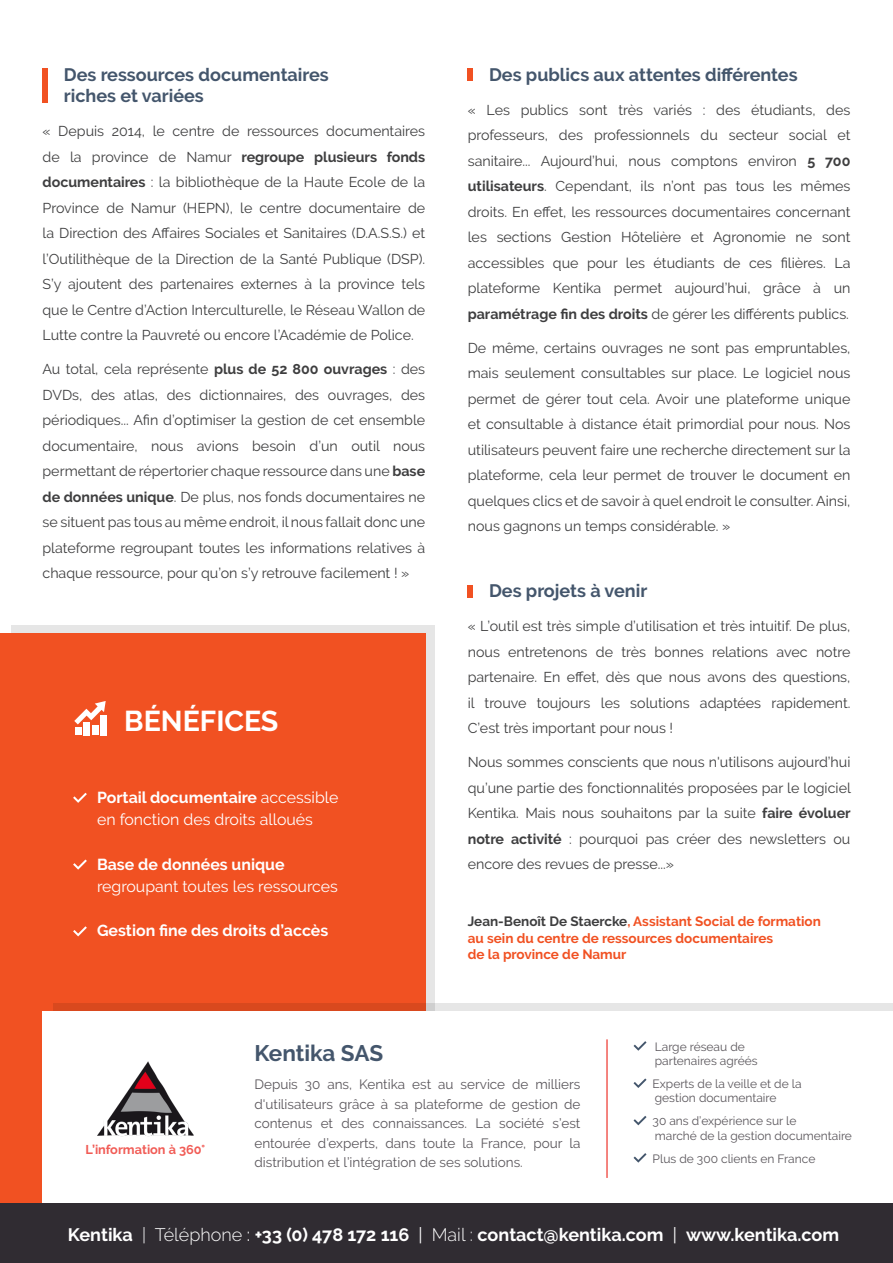
<style>
.page{position:relative;width:893px;height:1263px;background:#fff}
.page>*{position:absolute;margin:0;border:0;box-sizing:border-box;transform-origin:0 0}
.t1{font:700 28.65px "Raleway";color:#fff}
.Style_de_paragraphe{font:700 22.5px "Raleway";letter-spacing:-.005em;color:#44566c}
.Style_de_paragraphe-2{font:700 18px/21.6px "Raleway";color:#44566c}
.t2{font:700 18px "Raleway";color:#fff}
.t3{font:15.9px/22.2px "Raleway";color:#fff}
.t4{font:700 15.9px "Raleway";color:#fff}
.Style_de_paragraphe-3{font:14.25px/25.5px "Raleway";color:#3e3e3f;text-align:justify}
.t5{font:13.5px/19.5px "Raleway";color:#5a565b;text-align:justify}
.Style_de_paragraphe-4{font:700 13.5px/16.5px "Raleway";color:#f15122}
.t6{font:700 12.75px "Raleway";color:#f15c56}
.t7{font:12px/14.4px "Raleway";color:#5a565b}
.s1{font-weight:700}
.s2{color:#3e3e3f}
.s3{font-weight:300}
.s4{font-weight:400}
</style>
<div class="page">
<svg style="left:12px;top:625px;width:423px;height:378px;background:#e7d6d1"></svg>
<div style="left:0;top:634px;width:425px;height:585px;background:#f15122"></div>
<svg style="left:53px;top:1003px;width:840px;height:8px;background:#dfa08c"></svg>
<div style="left:43px;top:1011px;width:850px;height:192px;background:#fff"></div>
<svg style="left:634px;top:1041px;width:12px;height:10px"></svg>
<svg style="left:634px;top:1078px;width:12px;height:10px"></svg>
<svg style="left:634px;top:1116px;width:12px;height:9px"></svg>
<svg style="left:634px;top:1153px;width:12px;height:9px"></svg>
<hr style="left:606px;top:1039px;width:2px;height:139px;background:#f15c56">
<div style="left:0;top:1203px;width:893px;height:60px;background:#302c32"></div>
<svg style="left:73px;top:793px;width:14px;height:10px"></svg>
<svg style="left:73px;top:859px;width:14px;height:11px"></svg>
<svg style="left:73px;top:926px;width:14px;height:10px"></svg>
<div style="left:75px;top:727px;width:6px;height:8px;background:#fff"></div>
<div style="left:84px;top:722px;width:6px;height:13px;background:#fff"></div>
<div style="left:92px;top:725px;width:6px;height:10px;background:#fff"></div>
<div style="left:101px;top:715px;width:6px;height:20px;background:#fff"></div>
<svg style="left:74px;top:701px;width:32px;height:23px"></svg>
<img style="left:97px;top:1061px;width:97px;height:76px">
<div style="left:43px;top:68px;width:5px;height:34px;background:#f15122"></div>
<div style="left:468px;top:585px;width:5px;height:12px;background:#f15122"></div>
<div style="left:468px;top:68px;width:5px;height:12px;background:#f15122"></div>
<p class="Style_de_paragraphe-2" style="left:64px;top:64px;width:266px">Des ressources documentaires riches et variées</p>
<p class="Style_de_paragraphe-3" style="left:43px;top:118px;width:384px">« Depuis 2014, le centre de ressources documentaires de la province de Namur <span class="s1">regroupe plusieurs fonds documentaires</span> : la bibliothèque de la Haute Ecole de la Province de Namur (HEPN), le centre documentaire de la Direction des Affaires Sociales et Sanitaires (D.A.S.S.) et l’Outilithèque de la Direction de la Santé Publique (DSP).<br>S’y ajoutent des partenaires externes à la province tels que le Centre d’Action Interculturelle, le Réseau Wallon de Lutte contre la Pauvreté ou encore l’Académie de Police.</p>
<p class="Style_de_paragraphe-3" style="left:43px;top:356px;width:384px">Au total, cela représente <span class="s1">plus de 52 800 ouvrages</span> : des DVDs, des atlas, des dictionnaires, des ouvrages, des périodiques... Afin d’optimiser la gestion de cet ensemble documentaire, nous avions besoin d’un outil nous permettant de répertorier chaque ressource dans une <span class="s1">base de données unique</span>. De plus, nos fonds documentaires ne se situent pas tous au même endroit, il nous fallait donc une plateforme regroupant toutes les informations relatives à chaque ressource, pour qu’on s’y retrouve facilement ! »</p>
<p class="t1" style="left:124px;top:705px;width:156px">BÉNÉFICES</p>
<p class="t3" style="left:97px;top:786px;width:243px"><span class="s1">Portail documentaire</span> accessible en fonction des droits alloués</p>
<p class="t4" style="left:97px;top:855px;width:189px">Base de données unique</p>
<p class="t3" style="left:97px;top:875px;width:242px">regroupant toutes les ressources</p>
<p class="t4" style="left:97px;top:922px;width:233px">Gestion fine des droits d’accès</p>
<p class="Style_de_paragraphe-2" style="left:489px;top:64px;width:310px">Des publics aux attentes différentes</p>
<p class="Style_de_paragraphe-3" style="left:468px;top:97px;width:384px">« Les publics sont très variés : des étudiants, des professeurs, des professionnels du secteur social et sanitaire... Aujourd’hui, nous comptons environ <span class="s1">5 700 utilisateurs</span>. Cependant, ils n’ont pas tous les mêmes droits. En effet, les ressources documentaires concernant les sections Gestion Hôtelière et Agronomie ne sont accessibles que pour les étudiants de ces filières. La plateforme Kentika permet aujourd’hui, grâce à un <span class="s1">paramétrage fin des droits</span> de gérer les différents publics.</p>
<p class="Style_de_paragraphe-3" style="left:468px;top:335px;width:384px">De même, certains ouvrages ne sont pas empruntables, mais seulement consultables sur place. Le logiciel nous permet de gérer tout cela. Avoir une plateforme unique et consultable à distance était primordial pour nous. Nos utilisateurs peuvent faire une recherche directement sur la plateforme, cela leur permet de trouver le document en quelques clics et de savoir à quel endroit le consulter. Ainsi, nous gagnons un temps considérable. »</p>
<p class="Style_de_paragraphe-2" style="left:489px;top:580px;width:160px">Des projets à venir</p>
<p class="Style_de_paragraphe-3" style="left:468px;top:613px;width:384px">« L’outil est très simple d’utilisation et très intuitif. De plus, nous entretenons de très bonnes relations avec notre partenaire. En effet, dès que nous avons des questions, il trouve toujours les solutions adaptées rapidement.<br>C’est très important pour nous !</p>
<p class="Style_de_paragraphe-3" style="left:468px;top:749px;width:385px">Nous sommes conscients que nous n'utilisons aujourd’hui qu’une partie des fonctionnalités proposées par le logiciel Kentika. Mais nous souhaitons par la suite <span class="s1">faire évoluer notre activité</span> : pourquoi pas créer des newsletters ou encore des revues de presse...»</p>
<p class="Style_de_paragraphe-4" style="left:468px;top:913px;width:355px"><span class="s2">Jean-Benoît De Staercke</span>, Assistant Social de formation au sein du centre de ressources documentaires<br>de la province de Namur</p>
<p class="t6" style="left:86px;top:1142px;width:121px">L’information à 360°</p>
<p class="Style_de_paragraphe" style="left:254px;top:1040px;width:130px">Kentika SAS</p>
<p class="t5" style="left:254px;top:1074px;width:328px">Depuis 30 ans, Kentika est au service de milliers d'utilisateurs grâce à sa plateforme de gestion de contenus et des connaissances. La société s’est entourée d’experts, dans toute la France, pour la distribution et l’intégration de ses solutions.</p>
<p class="t7" style="left:655px;top:1039px;width:104px">Large réseau de partenaires agréés</p>
<p class="t7" style="left:653px;top:1076px;width:150px">Experts de la veille et de la gestion documentaire</p>
<p class="t7" style="left:653px;top:1114px;width:201px">30 ans d’expérience sur le<br>marché de la gestion documentaire</p>
<p class="t7" style="left:653px;top:1151px;width:164px">Plus de 300 clients en France</p>
<p class="t2" style="left:68px;top:1224px;width:773px">Kentika <span class="s3">| Téléphone</span> <span class="s4">:</span> +33 (0) 478 172 116 <span class="s4">|</span> <span class="s3">Mail :</span> contact@kentika.com <span class="s4">|</span> www.kentika.com</p>
</div>
